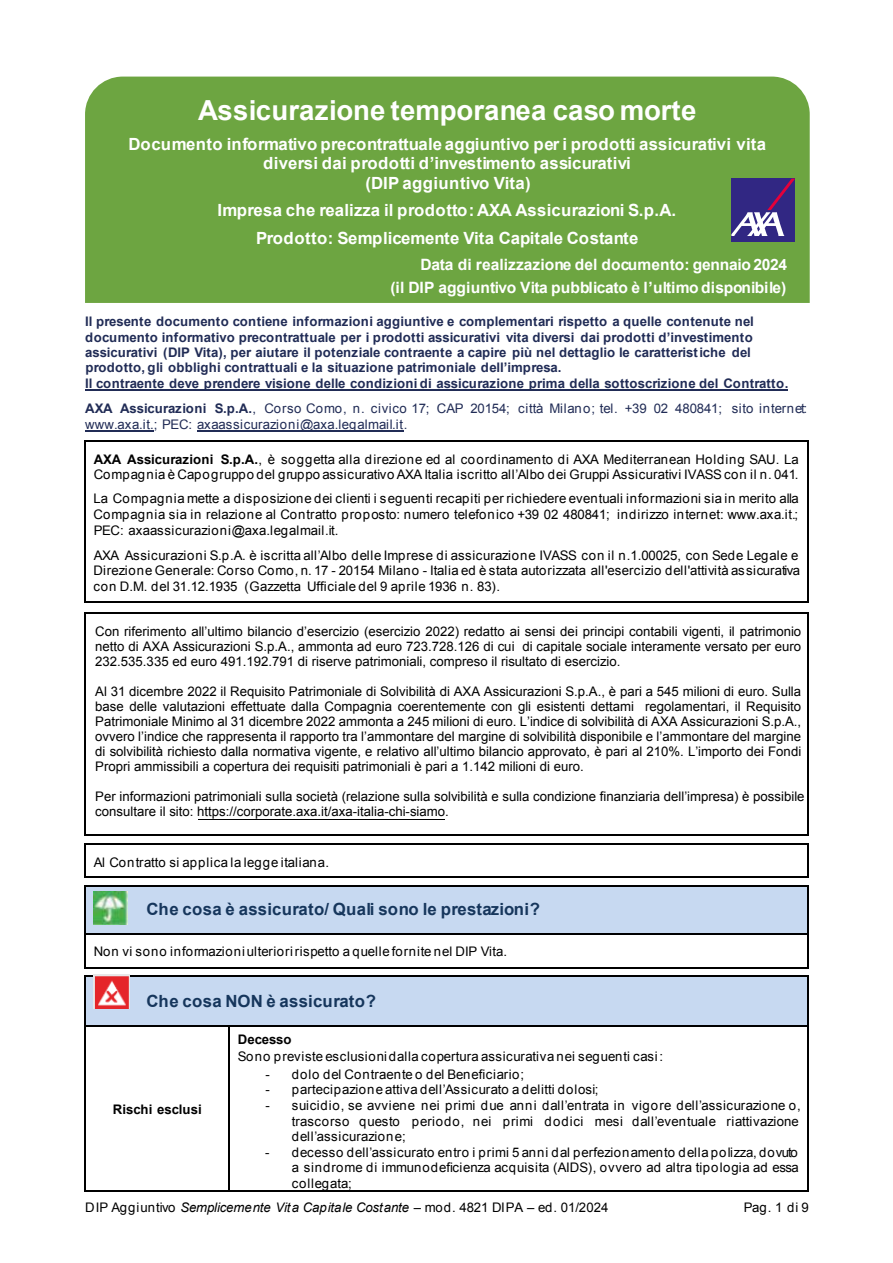
<style>
.page{position:relative;width:893px;height:1263px;background:#fff}
.page>*{position:absolute;margin:0;border:0;box-sizing:border-box;transform-origin:0 0}
.t1{font:700 27.6px "Arial";color:#fff}
.t2{font:700 16.8px/19.2px "Arial";letter-spacing:.015em;color:#fff;text-align:center}
.t3{font:700 16.8px "Arial";letter-spacing:.015em;color:#16365c}
.t4{font:700 15.6px/22.8px "Arial";color:#fff;text-align:right}
.t5{font:13.2px/15px "Arial";color:#000;text-align:justify}
.t6{font:13.2px/15.6px "Arial";letter-spacing:.045em;color:#000}
.t7{font:700 13.2px/15.6px "Arial";letter-spacing:-.005em;color:#212c56}
.t8{font:13.2px/15.6px "Arial";letter-spacing:.03em;color:#000}
.t9{font:700 13.2px/16.8px "Arial";letter-spacing:.02em;color:#212c56}
.t10{font:13.2px/15.6px "Arial";letter-spacing:.005em;color:#212c56}
.t11{font:13.2px "Arial";letter-spacing:.035em;color:#000}
.t12{font:700 13.2px "Arial";letter-spacing:-.01em;color:#000}
.s1{font-weight:700}
.s2{font-style:italic}
</style>
<div class="page">
<hr style="left:85px;top:389px;width:703px;height:1px;background:#212c56">
<hr style="left:85px;top:430px;width:69px;height:1px;background:#212c56">
<hr style="left:197px;top:430px;width:207px;height:1px;background:#212c56">
<hr style="left:85px;top:613px;width:722px;height:1px;background:#000">
<hr style="left:84px;top:614px;width:1px;height:221px;background:#000">
<hr style="left:85px;top:835px;width:722px;height:1px;background:#000">
<hr style="left:807px;top:614px;width:2px;height:221px;background:#000">
<hr style="left:85px;top:843px;width:722px;height:1px;background:#000">
<hr style="left:84px;top:844px;width:1px;height:33px;background:#000">
<hr style="left:85px;top:877px;width:722px;height:1px;background:#000">
<hr style="left:807px;top:844px;width:2px;height:33px;background:#000">
<div style="left:85px;top:886px;width:53px;height:47px;background:#c7d9f1"></div>
<svg style="left:94px;top:924px;width:34px;height:1px"></svg>
<div style="left:138px;top:886px;width:671px;height:47px;background:#c7d9f1"></div>
<hr style="left:85px;top:885px;width:53px;height:1px;background:#000">
<hr style="left:139px;top:885px;width:668px;height:1px;background:#000">
<hr style="left:84px;top:886px;width:1px;height:47px;background:#000">
<hr style="left:807px;top:886px;width:2px;height:47px;background:#000">
<hr style="left:85px;top:933px;width:53px;height:1px;background:#000">
<hr style="left:139px;top:933px;width:668px;height:1px;background:#000">
<hr style="left:84px;top:934px;width:1px;height:33px;background:#000">
<hr style="left:85px;top:967px;width:722px;height:1px;background:#000">
<hr style="left:807px;top:934px;width:2px;height:33px;background:#000">
<div style="left:85px;top:975px;width:53px;height:51px;background:#c7d9f1"></div>
<svg style="left:129px;top:976px;width:1px;height:33px"></svg>
<div style="left:138px;top:975px;width:671px;height:51px;background:#c7d9f1"></div>
<hr style="left:85px;top:975px;width:53px;height:1px;background:#000">
<hr style="left:139px;top:975px;width:668px;height:1px;background:#000">
<hr style="left:84px;top:976px;width:1px;height:50px;background:#000">
<hr style="left:807px;top:976px;width:2px;height:50px;background:#000">
<hr style="left:85px;top:1026px;width:53px;height:1px;background:#000">
<hr style="left:139px;top:1026px;width:89px;height:1px;background:#000">
<hr style="left:229px;top:1026px;width:578px;height:1px;background:#000">
<hr style="left:84px;top:1027px;width:1px;height:163px;background:#000">
<hr style="left:85px;top:1190px;width:143px;height:1px;background:#000">
<hr style="left:228px;top:1027px;width:1px;height:163px;background:#000">
<hr style="left:229px;top:1190px;width:578px;height:1px;background:#000">
<hr style="left:807px;top:1027px;width:2px;height:163px;background:#000">
<img style="left:93px;top:892px;width:35px;height:32px">
<img style="left:93px;top:975px;width:36px;height:34px">
<hr style="left:85px;top:441px;width:722px;height:1px;background:#000">
<hr style="left:84px;top:442px;width:1px;height:160px;background:#000">
<hr style="left:85px;top:602px;width:722px;height:1px;background:#000">
<hr style="left:807px;top:442px;width:2px;height:160px;background:#000">
<div style="left:85px;top:77px;width:725px;height:226px;background:#6da541"></div>
<hr style="left:198px;top:818px;width:247px;height:1px;background:#000">
<div style="left:731px;top:179px;width:64px;height:63px;background:#312783"></div>
<svg style="left:731px;top:179px;width:64px;height:57px"></svg>
<h1 class="t1" style="left:198px;top:92px;width:500px">Assicurazione temporanea caso morte</h1>
<p class="t2" style="left:129px;top:135px;width:639px">Documento informativo precontrattuale aggiuntivo per i prodotti assicurativi vita diversi dai prodotti d’investimento assicurativi<br>(DIP aggiuntivo Vita)</p>
<p class="t2" style="left:218px;top:197px;width:460px;line-height:27.6px">Impresa che realizza il prodotto: AXA Assicurazioni S.p.A.<br>Prodotto: Semplicemente Vita Capitale Costante</p>
<p class="t4" style="left:391px;top:254px;width:398px">Data di realizzazione del documento: gennaio2024<br>(il DIP aggiuntivo Vita pubblicato è l’ultimo disponibile)</p>
<p class="t9" style="left:85px;top:313px;width:670px">Il presente documento contiene informazioni aggiuntive e complementari rispetto a quelle contenute nel documento informativo precontrattuale per i prodotti assicurativi vita diversi dai prodotti d’investimento</p>
<p class="t7" style="left:85px;top:345px;width:704px">assicurativi (DIP Vita), per aiutare il potenziale contraente a capire più nel dettaglio le caratteristiche del prodotto, gli obblighi contrattuali e la situazione patrimoniale dell’impresa.<br>Il contraente deve prendere visione delle condizioni di assicurazione prima della sottoscrizione del Contratto.</p>
<p class="t10" style="left:85px;top:401px;width:723px"><span class="s1">AXA Assicurazioni S.p.A.</span>, Corso Como, n. civico 17; CAP 20154; città Milano; tel. +39 02 480841; sito internet: www.axa.it.; PEC: axaassicurazioni@axa.legalmail.it.</p>
<p class="t8" style="left:94px;top:451px;width:707px"><span class="s1">AXA Assicurazioni S.p.A.</span>, è soggetta alla direzione ed al coordinamento di AXA Mediterranean Holding SAU. La<br>Compagnia è Capogruppo del gruppo assicurativo AXAItalia iscritto all’Albo dei Gruppi Assicurativi IVASScon il n. 041.</p>
<p class="t5" style="left:94px;top:491px;width:707px;line-height:15.6px">La Compagnia mette a disposizione dei clienti i seguenti recapiti per richiedere eventuali informazioni sia in merito alla Compagnia sia in relazione al Contratto proposto: numero telefonico +39 02 480841; indirizzo internet: www.axa.it.; PEC: axaassicurazioni@axa.legalmail.it.</p>
<p class="t5" style="left:94px;top:547px;width:708px;line-height:15.6px;text-align:left">AXA Assicurazioni S.p.A. è iscritta all’Albo delle Imprese di assicurazione IVASS con il n.1.00025, con Sede Legale e<br>Direzione Generale: Corso Como, n. 17 - 20154 Milano - Italia ed è stata autorizzata all'esercizio dell'attività assicurativa con D.M. del 31.12.1935 (Gazzetta Ufficiale del 9 aprile 1936 n. 83).</p>
<p class="t5" style="left:95px;top:624px;width:707px">Con riferimento all’ultimo bilancio d’esercizio (esercizio 2022) redatto ai sensi dei principi contabili vigenti, il patrimonio netto di AXA Assicurazioni S.p.A., ammonta ad euro 723.728.126 di cui di capitale sociale interamente versato per euro 232.535.335 ed euro 491.192.791 di riserve patrimoniali, compreso il risultato di esercizio.</p>
<p class="t5" style="left:95px;top:684px;width:707px">Al 31 dicembre 2022 il Requisito Patrimoniale di Solvibilità di AXA Assicurazioni S.p.A., è pari a 545 milioni di euro. Sulla base delle valutazioni effettuate dalla Compagnia coerentemente con gli esistenti dettami regolamentari, il Requisito Patrimoniale Minimo al 31 dicembre 2022 ammonta a 245 milioni di euro. L’indice di solvibilità di AXA Assicurazioni S.p.A., ovvero l’indice che rappresenta il rapporto tra l’ammontare del margine di solvibilità disponibile e l’ammontare del margine di solvibilità richiesto dalla normativa vigente, e relativo all’ultimo bilancio approvato, è pari al 210%. L’importo dei Fondi Propri ammissibili a copertura dei requisiti patrimoniali è pari a 1.142 milioni di euro.</p>
<p class="t5" style="left:95px;top:789px;width:711px">Per informazioni patrimoniali sulla società (relazione sulla solvibilità e sulla condizione finanziaria dell’impresa) è possibile consultare il sito: https://corporate.axa.it/axa-italia-chi-siamo.</p>
<p class="t6" style="left:94px;top:855px;width:237px">Al Contratto si applica la legge italiana.</p>
<p class="t3" style="left:147px;top:898px;width:395px">Che cosa è assicurato/ Quali sono le prestazioni?</p>
<p class="t11" style="left:94px;top:943px;width:415px">Non vi sono informazioniulterioririspetto a quelle fornite nel DIP Vita.</p>
<p class="t3" style="left:147px;top:989px;width:231px">Che cosa NON è assicurato?</p>
<p class="t12" style="left:113px;top:1100px;width:90px">Rischi esclusi</p>
<p class="t12" style="left:238px;top:1030px;width:55px">Decesso</p>
<p class="t6" style="left:238px;top:1048px;width:427px">Sono previste esclusionidalla copertura assicurativa nei seguenti casi:</p>
<p class="t8" style="left:265px;top:1066px;width:260px">- dolo del Contraente o del Beneficiario;</p>
<p class="t6" style="left:265px;top:1082px;width:335px">- partecipazione attiva dell’Assicurato a delitti dolosi;</p>
<p class="t6" style="left:292px;top:1097px;width:511px;text-indent:-26px">- suicidio, se avviene nei primi due anni dall’entrata in vigore dell’assicurazione o, trascorso questo periodo, nei primi dodici mesi dall’eventuale riattivazione dell’assicurazione;</p>
<p class="t5" style="left:292px;top:1144px;width:508px;line-height:15.6px;text-indent:-27px">- decesso dell’assicurato entro i primi 5 anni dal perfezionamento della polizza, dovuto a sindrome di immunodeficienza acquisita (AIDS), ovvero ad altra tipologia ad essa collegata;</p>
<p class="t5" style="left:85px;top:1200px;width:524px">DIP Aggiuntivo <span class="s2">Semplicemente Vita Capitale Costante</span> – mod. 4821 DIPA – ed. 01/2024</p>
<p class="t5" style="left:744px;top:1200px;width:67px">Pag. 1 di 9</p>
</div>
